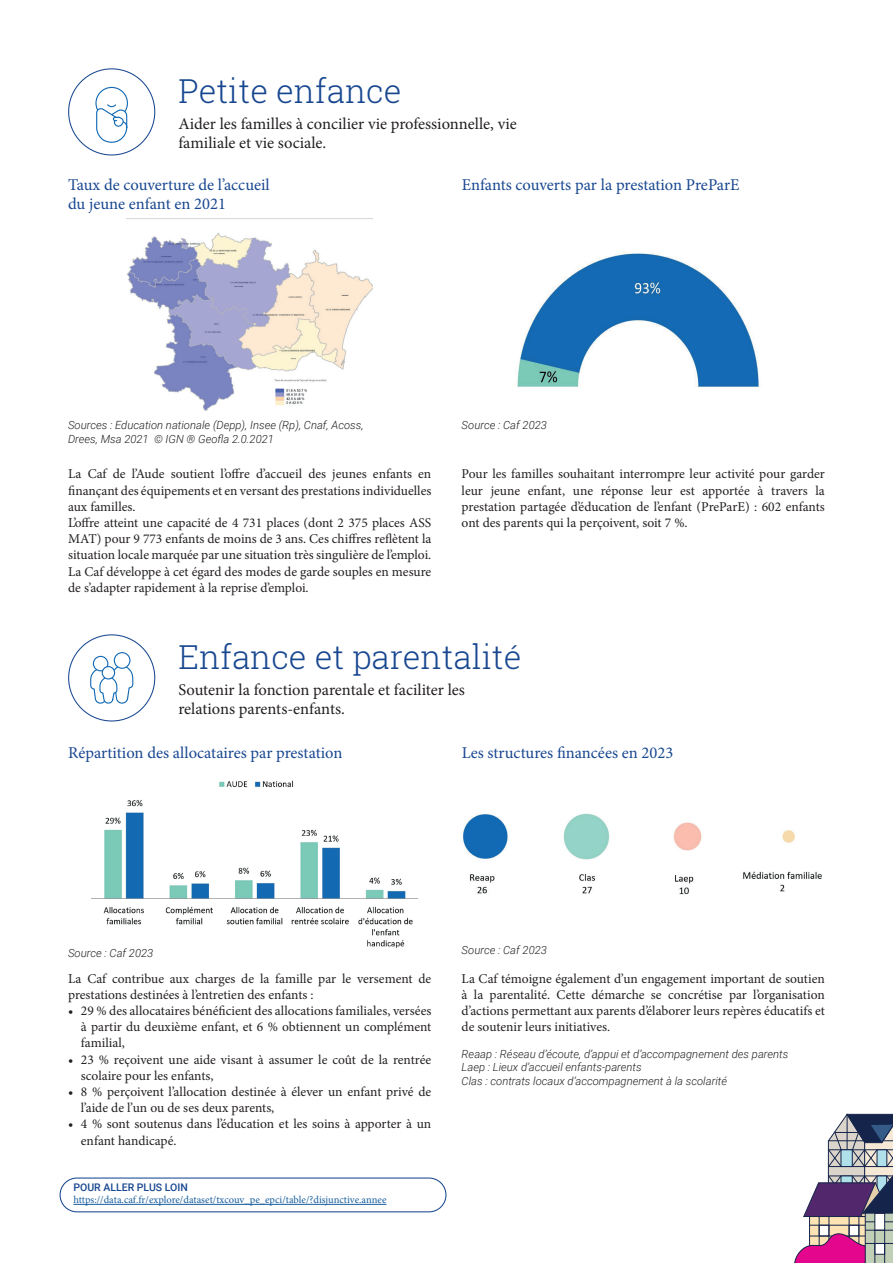
<style>
.page{position:relative;width:893px;height:1263px;background:#fff}
.page>*{position:absolute;margin:0;border:0;box-sizing:border-box;transform-origin:0 0}
.t1{font:300 33px "Roboto Slab";color:#184790}
.t2{font:16.5px/19.8px "Minion Pro";color:#184790}
.t3{font:16.5px/19.8px "Minion Pro";color:#231f20}
.t4{font:13.5px/16.2px "Minion Pro";color:#231f20}
.t5{font:italic 300 11.25px/13.5px "Roboto";color:#231f20}
.t6{font:10.5px "Minion Pro";color:#175d9e}
.t7{font:500 10.5px "Roboto";color:#184790}
</style>
<div class="page">
<img style="left:91px;top:780px;width:328px;height:168px">
<svg style="left:794px;top:1113px;width:99px;height:150px"></svg>
<hr style="left:884px;top:1230px;width:1px;height:33px;background:#14244a">
<hr style="left:875px;top:1230px;width:1px;height:33px;background:#14244a">
<div style="left:95px;top:87px;width:33px;height:32px;border:1px solid #1169b4;border-radius:50%"></div>
<svg style="left:96px;top:103px;width:32px;height:40px"></svg>
<div style="left:93px;top:656px;width:15px;height:15px;border:1px solid #1169b4;border-radius:50%"></div>
<div style="left:114px;top:652px;width:16px;height:17px;border:1px solid #1169b4;border-radius:50%"></div>
<svg style="left:90px;top:664px;width:45px;height:58px"></svg>
<div style="left:102px;top:667px;width:13px;height:12px;background:#fff;border-radius:50%"></div>
<div style="left:102px;top:666px;width:13px;height:13px;border:1px solid #1169b4;border-radius:50%"></div>
<div style="left:60px;top:1177px;width:386px;height:35px;border:1px solid #184790;border-radius:17px"></div>
<hr style="left:73px;top:1204px;width:313px;height:1px;background:#175d9e">
<img style="left:127px;top:218px;width:246px;height:193px">
<img style="left:517px;top:251px;width:242px;height:137px">
<img style="left:463px;top:813px;width:359px;height:82px">
<h1 class="t1" style="left:178px;top:68px;width:225px">Petite enfance</h1>
<p class="t3" style="left:178px;top:113px;width:340px">Aider les familles à concilier vie professionnelle, vie familiale et vie sociale.</p>
<p class="t2" style="left:68px;top:174px;width:203px">Taux de couverture de l’accueil du jeune enfant en 2021</p>
<p class="t2" style="left:462px;top:174px;width:279px">Enfants couverts par la prestation PreParE</p>
<p class="t5" style="left:68px;top:418px;width:297px">Sources : Education nationale (Depp), Insee (Rp), Cnaf, Acoss,<br>Drees, Msa 2021 © IGN ® Geofla 2.0.2021</p>
<p class="t4" style="left:68px;top:466px;width:365px">La Caf de l’Aude soutient l’offre d’accueil des jeunes enfants en finançant des équipements et en versant des prestations individuelles aux familles.<br>L’offre atteint une capacité de 4 731 places (dont 2 375 places ASS MAT) pour 9 773 enfants de moins de 3 ans. Ces chiffres reflètent la situation locale marquée par une situation très singulière de l’emploi.<br>La Caf développe à cet égard des modes de garde souples en mesure de s’adapter rapidement à la reprise d’emploi.</p>
<p class="t5" style="left:462px;top:418px;width:87px">Source : Caf 2023</p>
<p class="t4" style="left:462px;top:466px;width:365px;text-align:justify">Pour les familles souhaitant interrompre leur activité pour garder leur jeune enfant, une réponse leur est apportée à travers la prestation partagée d’éducation de l’enfant (PreParE) : 602 enfants ont des parents qui la perçoivent, soit 7 %.</p>
<h1 class="t1" style="left:178px;top:634px;width:345px">Enfance et parentalité</h1>
<p class="t3" style="left:178px;top:679px;width:288px">Soutenir la fonction parentale et faciliter les relations parents-enfants.</p>
<p class="t2" style="left:68px;top:742px;width:276px">Répartition des allocataires par prestation</p>
<p class="t2" style="left:462px;top:742px;width:213px">Les structures financées en 2023</p>
<p class="t5" style="left:68px;top:945px;width:87px">Source : Caf 2023</p>
<p class="t4" style="left:68px;top:970px;width:365px">La Caf contribue aux charges de la famille par le versement de prestations destinées à l’entretien des enfants :</p>
<p class="t4" style="left:81px;top:1003px;width:352px;text-align:justify;text-indent:-13px">• 29 % des allocataires bénéficient des allocations familiales, versées à partir du deuxième enfant, et 6 % obtiennent un complément familial,</p>
<p class="t4" style="left:81px;top:1051px;width:352px;text-indent:-13px">• 23 % reçoivent une aide visant à assumer le coût de la rentrée scolaire pour les enfants,</p>
<p class="t4" style="left:81px;top:1084px;width:352px;text-indent:-13px">• 8 % perçoivent l’allocation destinée à élever un enfant privé de l’aide de l’un ou de ses deux parents,</p>
<p class="t4" style="left:81px;top:1116px;width:352px;text-indent:-13px">• 4 % sont soutenus dans l’éducation et les soins à apporter à un enfant handicapé.</p>
<p class="t7" style="left:73px;top:1179px;width:116px">POUR ALLER PLUS LOIN</p>
<p class="t6" style="left:73px;top:1193px;width:315px">https://data.caf.fr/explore/dataset/txcouv_pe_epci/table/?disjunctive.annee</p>
<p class="t5" style="left:462px;top:943px;width:87px">Source : Caf 2023</p>
<p class="t4" style="left:462px;top:970px;width:365px;text-align:justify">La Caf témoigne également d’un engagement important de soutien à la parentalité. Cette démarche se concrétise par l’organisation d’actions permettant aux parents d’élaborer leurs repères éducatifs et de soutenir leurs initiatives.</p>
<p class="t5" style="left:462px;top:1046px;width:328px">Reaap : Réseau d’écoute, d’appui et d’accompagnement des parents<br>Laep : Lieux d’accueil enfants-parents<br>Clas : contrats locaux d’accompagnement à la scolarité</p>
</div>
